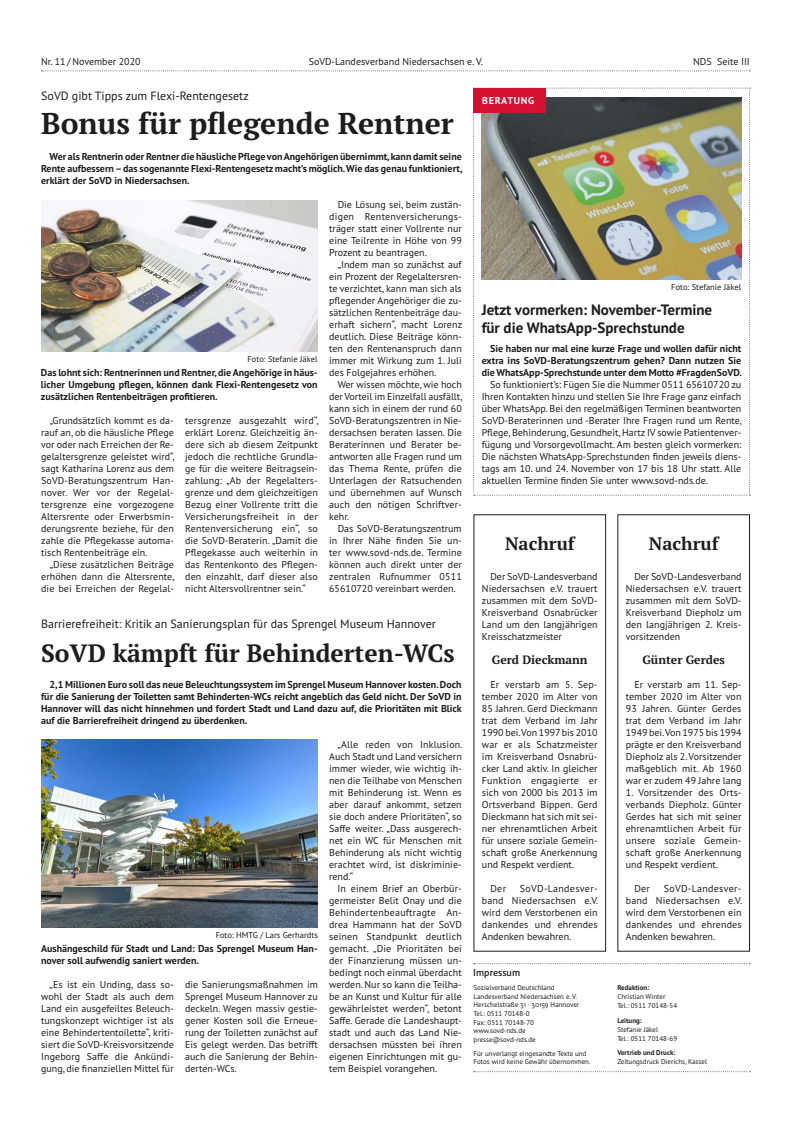
<style>
.page{position:relative;width:791px;height:1134px;background:#fff}
.page>*{position:absolute;margin:0;border:0;box-sizing:border-box;transform-origin:0 0}
.t1{font:700 30px "PT Serif Pro";color:#1d1d1b}
.t2{font:700 25px "PT Serif Pro";color:#1d1d1b}
.t3{font:700 18px "PT Serif Pro";color:#1d1d1b}
.t4{font:700 15px/18px "PT Sans Pro";color:#1d1d1b}
.t5{font:12px "PT Sans Pro";color:#1d1d1b}
.t6{font:700 12px "PT Serif Pro";color:#1d1d1b}
.t7{font:10px/12px "PT Sans Pro";color:#1d1d1b;text-align:justify}
.t8{font:700 10px/12px "PT Sans Pro";color:#1d1d1b;text-align:justify}
.t9{font:600 10px "PT Sans Pro";color:#1d1d1b}
.t10{font:700 10px "PT Sans Pro";letter-spacing:.08em;color:#fff}
.t11{font:8.5px "PT Sans Pro";color:#1d1d1b}
.t12{font:7px/8.6px "PT Sans Pro";color:#1d1d1b}
.t13{font:700 7px "PT Sans Pro";color:#1d1d1b}
</style>
<div class="page">
<img style="left:41px;top:200px;width:277px;height:152px">
<img style="left:41px;top:739px;width:277px;height:189px">
<svg style="left:474px;top:963px;width:276px;height:1px"></svg>
<svg style="left:474px;top:1071px;width:276px;height:1px"></svg>
<div style="left:617px;top:514px;width:133px;height:438px;border:1px solid #1d1d1b"></div>
<svg style="left:473px;top:88px;width:277px;height:408px"></svg>
<img style="left:482px;top:97px;width:259px;height:183px">
<div style="left:473px;top:88px;width:72px;height:25px;background:#d51130"></div>
<div style="left:473px;top:514px;width:133px;height:438px;border:1px solid #1d1d1b"></div>
<svg style="left:42px;top:70px;width:708px;height:1px"></svg>
<p class="t7" style="left:41px;top:55px;width:101px">Nr. 11 / November 2020</p>
<p class="t7" style="left:309px;top:55px;width:176px">SoVD-Landesverband Niedersachsen e. V.</p>
<p class="t7" style="left:693px;top:55px;width:58px">NDS Seite III</p>
<p class="t5" style="left:41px;top:88px;width:209px">SoVD gibt Tipps zum Flexi-Rentengesetz</p>
<h1 class="t1" style="left:41px;top:103px;width:414px">Bonus für pflegende Rentner</h1>
<p class="t8" style="left:41px;top:150px;width:423px;text-indent:8px">Wer als Rentnerin oder Rentner die häusliche Pflege von Angehörigen übernimmt, kann damit seine Rente aufbessern – das sogenannte Flexi-Rentengesetz macht’s möglich. Wie das genau funktioniert, erklärt der SoVD in Niedersachsen.</p>
<p class="t11" style="left:248px;top:353px;width:71px">Foto: Stefanie Jäkel</p>
<p class="t8" style="left:41px;top:366px;width:278px">Das lohnt sich: Rentnerinnen und Rentner, die Angehörige in häus&shy;licher Umgebung pflegen, können dank Flexi-Rentengesetz von zusätzlichen Rentenbeiträgen profitieren.</p>
<p class="t7" style="left:41px;top:414px;width:135px;text-indent:8px">„Grundsätzlich kommt es da&shy;rauf an, ob die häusliche Pflege vor oder nach Erreichen der Re&shy;gelaltersgrenze geleistet wird“, sagt Katharina Lorenz aus dem SoVD-Beratungszentrum Han&shy;nover. Wer vor der Regelal&shy;tersgrenze eine vorgezogene Altersrente oder Erwerbsmin&shy;derungsrente beziehe, für den zahle die Pflegekasse automa&shy;tisch Rentenbeiträge ein.</p>
<p class="t7" style="left:41px;top:558px;width:135px;text-indent:8px">„Diese zusätzlichen Beiträge erhöhen dann die Altersrente, die bei Erreichen der Regelal-</p>
<p class="t7" style="left:185px;top:414px;width:135px">tersgrenze ausgezahlt wird“, erklärt Lorenz. Gleichzeitig än&shy;dere sich ab diesem Zeitpunkt jedoch die rechtliche Grundla&shy;ge für die weitere Beitragsein&shy;zahlung: „Ab der Regelalters&shy;grenze und dem gleichzeitigen Bezug einer Vollrente tritt die Versicherungsfreiheit in der Rentenversicherung ein“, so die SoVD-Beraterin. „Damit die Pflegekasse auch weiterhin in das Rentenkonto des Pflegen&shy;den einzahlt, darf dieser also nicht Altersvollrentner sein.“</p>
<p class="t7" style="left:329px;top:198px;width:134px;text-indent:8px">Die Lösung sei, beim zustän&shy;digen Rentenversicherungs&shy;träger statt einer Vollrente nur eine Teilrente in Höhe von 99<br>Prozent zu beantragen.</p>
<p class="t7" style="left:329px;top:258px;width:134px;text-indent:8px">„Indem man so zunächst auf ein Prozent der Regelaltersren&shy;te verzichtet, kann man sich als pflegender Angehöriger die zu&shy;sätzlichen Rentenbeiträge dau&shy;erhaft sichern“, macht Lorenz deutlich. Diese Beiträge könn&shy;ten den Rentenanspruch dann immer mit Wirkung zum 1. Juli des Folgejahres erhöhen.</p>
<p class="t7" style="left:329px;top:378px;width:135px;text-indent:8px">Wer wissen möchte, wie hoch der Vorteil im Einzelfall ausfällt, kann sich in einem der rund 60<br>SoVD-Beratungszentren in Nie&shy;dersachsen beraten lassen. Die Beraterinnen und Berater be&shy;antworten alle Fragen rund um das Thema Rente, prüfen die Unterlagen der Ratsuchenden und übernehmen auf Wunsch auch den nötigen Schriftver&shy;kehr.</p>
<p class="t7" style="left:329px;top:522px;width:134px;text-indent:8px">Das SoVD-Beratungszentrum in Ihrer Nähe finden Sie un&shy;ter www.sovd-nds.de. Termine können auch direkt unter der zentralen Rufnummer 0511<br>65610720 vereinbart werden.</p>
<p class="t5" style="left:41px;top:616px;width:396px">Barrierefreiheit: Kritik an Sanierungsplan für das Sprengel Museum Hannover</p>
<h2 class="t2" style="left:41px;top:637px;width:415px">SoVD kämpft für Behinderten-WCs</h2>
<p class="t8" style="left:41px;top:678px;width:422px;text-indent:8px">2,1 Millionen Euro soll das neue Beleuchtungssystem im Sprengel Museum Hannover kosten. Doch für die Sanierung der Toiletten samt Behinderten-WCs reicht angeblich das Geld nicht. Der SoVD in Hannover will das nicht hinnehmen und fordert Stadt und Land dazu auf, die Prioritäten mit Blick auf die Barrierefreiheit dringend zu überdenken.</p>
<p class="t11" style="left:216px;top:929px;width:104px">Foto: HMTG / Lars Gerhardts</p>
<p class="t8" style="left:41px;top:942px;width:278px">Aushängeschild für Stadt und Land: Das Sprengel Museum Han&shy;nover soll aufwendig saniert werden.</p>
<p class="t7" style="left:41px;top:978px;width:134px;text-indent:8px">„Es ist ein Unding, dass so&shy;wohl der Stadt als auch dem Land ein ausgefeiltes Beleuch&shy;tungskonzept wichtiger ist als eine Behindertentoilette“, kriti&shy;siert die SoVD-Kreisvorsitzende Ingeborg Saffe die Ankündi&shy;gung, die finanziellen Mittel für</p>
<p class="t7" style="left:185px;top:978px;width:134px">die Sanierungsmaßnahmen im Sprengel Museum Hannover zu deckeln. Wegen massiv gestie&shy;gener Kosten soll die Erneue&shy;rung der Toiletten zunächst auf Eis gelegt werden. Das betrifft auch die Sanierung der Behin&shy;derten-WCs.</p>
<p class="t7" style="left:329px;top:738px;width:135px;text-indent:8px">„Alle reden von Inklusion.<br>Auch Stadt und Land versichern immer wieder, wie wichtig ih&shy;nen die Teilhabe von Menschen mit Behinderung ist. Wenn es aber darauf ankommt, setzen sie doch andere Prioritäten“, so Saffe weiter. „Dass ausgerech&shy;net ein WC für Menschen mit Behinderung als nicht wichtig erachtet wird, ist diskriminie&shy;rend.“</p>
<p class="t7" style="left:329px;top:882px;width:134px;text-indent:8px">In einem Brief an Oberbür&shy;germeister Belit Onay und die Behindertenbeauftragte An&shy;drea Hammann hat der SoVD seinen Standpunkt deutlich gemacht. „Die Prioritäten bei der Finanzierung müssen un&shy;bedingt noch einmal überdacht werden. Nur so kann die Teilha&shy;be an Kunst und Kultur für alle gewährleistet werden“, betont Saffe. Gerade die Landeshaupt&shy;stadt und auch das Land Nie&shy;dersachsen müssten bei ihren eigenen Einrichtungen mit gu&shy;tem Beispiel vorangehen.</p>
<p class="t10" style="left:482px;top:94px;width:54px">BERATUNG</p>
<p class="t11" style="left:671px;top:281px;width:71px">Foto: Stefanie Jäkel</p>
<h3 class="t4" style="left:482px;top:301px;width:232px">Jetzt vormerken: November-Termine für die WhatsApp-Sprechstunde</h3>
<p class="t8" style="left:482px;top:342px;width:262px;text-indent:8px">Sie haben nur mal eine kurze Frage und wollen dafür nicht extra ins SoVD-Beratungszentrum gehen? Dann nutzen Sie die WhatsApp-Sprechstunde unter dem Motto #FragdenSoVD.</p>
<p class="t7" style="left:482px;top:378px;width:262px;text-indent:8px">So funktioniert’s: Fügen Sie die Nummer 0511 65610720 zu Ihren Kontakten hinzu und stellen Sie Ihre Frage ganz einfach über WhatsApp. Bei den regelmäßigen Terminen beantworten SoVD-Beraterinnen und -Berater Ihre Fragen rund um Rente, Pflege, Behinderung, Gesundheit, Hartz IV sowie Patientenver&shy;fügung und Vorsorgevollmacht. Am besten gleich vormerken:<br>Die nächsten WhatsApp-Sprechstunden finden jeweils diens&shy;tags am 10. und 24. November von 17 bis 18 Uhr statt. Alle aktuellen Termine finden Sie unter www.sovd-nds.de.</p>
<h3 class="t3" style="left:505px;top:532px;width:71px">Nachruf</h3>
<p class="t7" style="left:482px;top:570px;width:117px;text-indent:8px">Der SoVD-Landesverband Niedersachsen e.V. trauert zusammen mit dem SoVD-Kreisverband Osnabrücker Land um den langjährigen Kreisschatzmeister</p>
<p class="t6" style="left:492px;top:651px;width:97px">Gerd Dieckmann</p>
<p class="t7" style="left:482px;top:678px;width:117px;text-indent:8px">Er verstarb am 5. Sep&shy;tember 2020 im Alter von 85 Jahren. Gerd Dieckmann trat dem Verband im Jahr 1990 bei. Von 1997 bis 2010 war er als Schatzmeister im Kreisverband Osnabrü&shy;cker Land aktiv. In gleicher Funktion engagierte er sich von 2000 bis 2013 im Ortsverband Bippen. Gerd Dieckmann hat sich mit sei&shy;ner ehrenamtlichen Arbeit für unsere soziale Gemein&shy;schaft große Anerkennung und Respekt verdient.</p>
<p class="t7" style="left:490px;top:882px;width:17px">Der</p>
<p class="t7" style="left:482px;top:882px;width:118px;text-indent:38px">SoVD-Landesver&shy;band Niedersachsen e.V. wird dem Verstorbenen ein dankendes und ehrendes Andenken bewahren.</p>
<p class="t9" style="left:473px;top:966px;width:48px">Impressum</p>
<p class="t12" style="left:473px;top:983px;width:107px">Sozialverband Deutschland<br>Landesverband Niedersachsen e. V.<br>Herschelstraße 31 · 30159 Hannover<br>Tel.: 0511 70148-0<br>Fax: 0511 70148-70 www.sovd-nds.de presse@sovd-nds.de</p>
<p class="t12" style="left:473px;top:1049px;width:119px">Für unverlangt eingesandte Texte und<br>Fotos wird keine Gewähr übernommen.</p>
<h3 class="t3" style="left:649px;top:532px;width:71px">Nachruf</h3>
<p class="t7" style="left:626px;top:570px;width:117px;text-indent:8px">Der SoVD-Landesverband Niedersachsen e.V. trauert zusammen mit dem SoVD-Kreisverband Diepholz um den langjährigen 2. Kreis&shy;vorsitzenden</p>
<p class="t6" style="left:642px;top:651px;width:84px">Günter Gerdes</p>
<p class="t7" style="left:626px;top:678px;width:117px;text-indent:8px">Er verstarb am 11. Sep&shy;tember 2020 im Alter von 93 Jahren. Günter Gerdes trat dem Verband im Jahr 1949 bei.Von 1975 bis 1994 prägte er den Kreisverband Diepholz als 2. Vorsitzender maßgeblich mit. Ab 1960 war er zudem 49 Jahre lang</p>
<p class="t7" style="left:626px;top:786px;width:117px">1. Vorsitzender des Orts&shy;verbands Diepholz. Günter Gerdes hat sich mit seiner ehrenamtlichen Arbeit für unsere soziale Gemein&shy;schaft große Anerkennung und Respekt verdient.</p>
<p class="t7" style="left:634px;top:882px;width:17px">Der</p>
<p class="t7" style="left:626px;top:882px;width:118px;text-indent:38px">SoVD-Landesver&shy;band Niedersachsen e.V. wird dem Verstorbenen ein dankendes und ehrendes Andenken bewahren.</p>
<p class="t13" style="left:617px;top:983px;width:33px">Redaktion:</p>
<p class="t12" style="left:617px;top:992px;width:61px;line-height:9px">Christian Winter<br>Tel.: 0511 70148-54</p>
<p class="t13" style="left:617px;top:1016px;width:26px">Leitung:</p>
<p class="t12" style="left:617px;top:1024px;width:61px;line-height:9px">Stefanie Jäkel<br>Tel.: 0511 70148-69</p>
<p class="t13" style="left:617px;top:1048px;width:60px">Vertrieb und Druck:</p>
<p class="t12" style="left:617px;top:1057px;width:91px">Zeitungsdruck Dierichs, Kassel</p>
</div>
